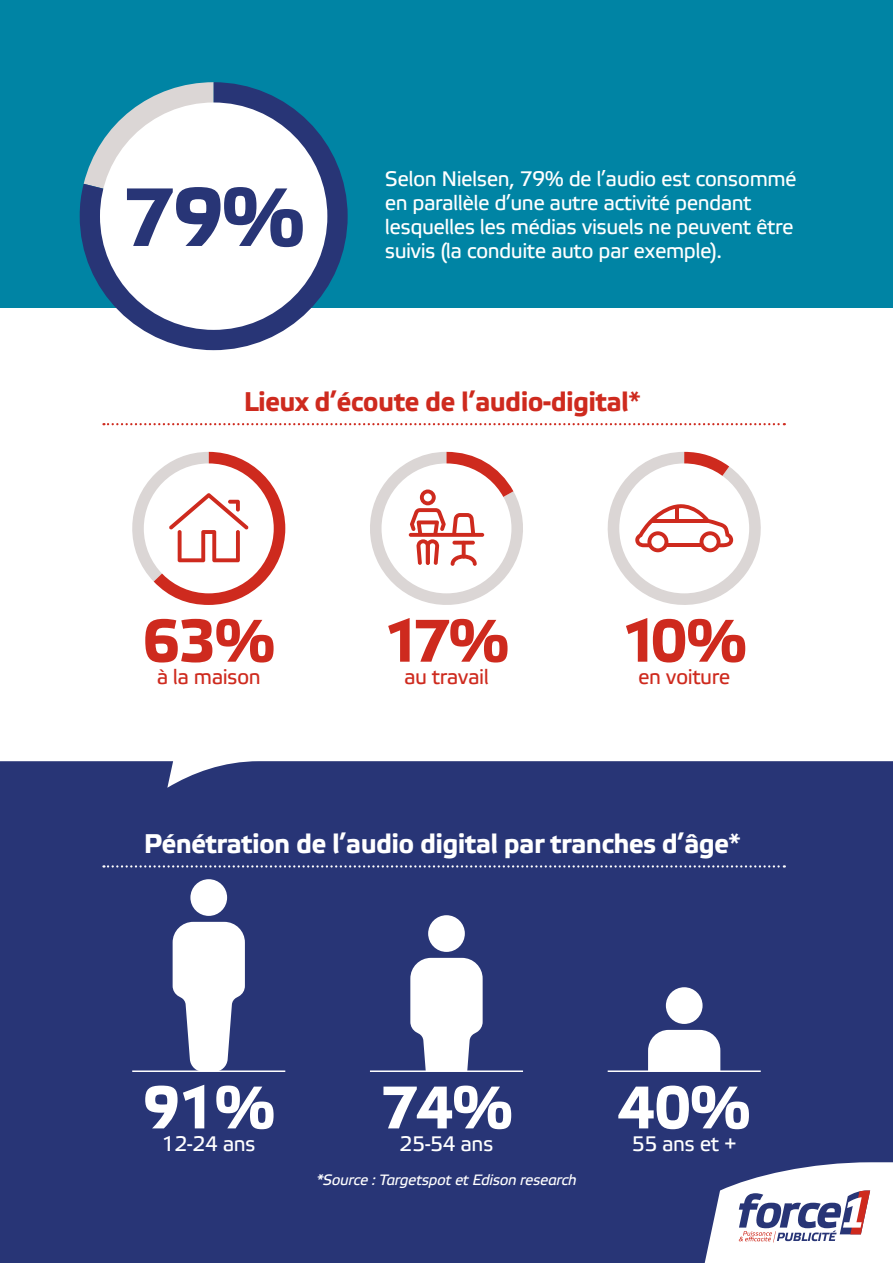
<style>
.page{position:relative;width:893px;height:1263px;background:#fff}
.page>*{position:absolute;margin:0;border:0;box-sizing:border-box;transform-origin:0 0}
.t1{font:700 82.5px "Etelka Text Pro";color:#283576}
.t2{font:700 60px "Etelka Text Pro";color:#ce2a1e}
.t3{font:700 60px "Etelka Text Pro";color:#fff}
.t4{font:700 27px "Etelka Text Pro";letter-spacing:-.025em;color:#fff}
.t5{font:700 27px "Etelka Text Pro";letter-spacing:-.025em;color:#ce2a1e}
.t6{font:21px/24px "Etelka Text Pro";letter-spacing:-.025em;color:#fff}
.t7{font:21px "Etelka Text Pro";letter-spacing:-.025em;color:#ce2a1e}
.t8{font:italic 15px "Etelka Text Pro";letter-spacing:-.025em;color:#fff}
.s1{font-weight:400}
</style>
<div class="page">
<div style="left:0;top:761px;width:893px;height:502px;background:#283576"></div>
<div style="left:0;top:0;width:893px;height:308px;background:#0084a4"></div>
<svg style="left:80px;top:82px;width:268px;height:268px"></svg>
<div style="left:100px;top:102px;width:227px;height:228px;background:#fff;border-radius:50%"></div>
<svg style="left:132px;top:452px;width:153px;height:153px"></svg>
<svg style="left:370px;top:452px;width:153px;height:153px"></svg>
<svg style="left:607px;top:452px;width:154px;height:153px"></svg>
<hr style="left:651px;top:519px;width:58px;height:4px;background:#ce2a1e">
<hr style="left:675px;top:507px;width:4px;height:14px;background:#ce2a1e">
<svg style="left:103px;top:423px;width:682px;height:2px"></svg>
<svg style="left:103px;top:865px;width:682px;height:2px"></svg>
<svg style="left:697px;top:1162px;width:196px;height:101px"></svg>
<hr style="left:132px;top:1070px;width:153px;height:2px;background:#fff">
<hr style="left:370px;top:1070px;width:153px;height:2px;background:#fff">
<hr style="left:608px;top:1070px;width:153px;height:2px;background:#fff">
<svg style="left:173px;top:922px;width:72px;height:149px"></svg>
<div style="left:190px;top:879px;width:37px;height:37px;background:#fff;border-radius:50%"></div>
<svg style="left:410px;top:958px;width:73px;height:113px"></svg>
<div style="left:428px;top:915px;width:37px;height:37px;background:#fff;border-radius:50%"></div>
<svg style="left:648px;top:1030px;width:72px;height:40px"></svg>
<div style="left:666px;top:987px;width:37px;height:37px;background:#fff;border-radius:50%"></div>
<h1 class="t1" style="left:122px;top:172px;width:184px">79%</h1>
<p class="t6" style="left:385px;top:168px;width:413px">Selon Nielsen, 79% de l’audio est consommé en parallèle d’une autre activité pendant lesquelles les médias visuels ne peuvent être suivis (la conduite auto par exemple).</p>
<p class="t5" style="left:244px;top:387px;width:398px">Lieux d’écoute de l’audio-digital<span class="s1">*</span></p>
<h2 class="t2" style="left:142px;top:608px;width:134px">63%</h2>
<p class="t7" style="left:157px;top:666px;width:106px">à la maison</p>
<h2 class="t2" style="left:384px;top:608px;width:127px">17%</h2>
<p class="t7" style="left:404px;top:666px;width:86px">au travail</p>
<h2 class="t2" style="left:621px;top:608px;width:127px">10%</h2>
<p class="t7" style="left:638px;top:666px;width:94px">en voiture</p>
<p class="t4" style="left:144px;top:829px;width:599px">Pénétration de l’audio digital par tranches d’âge<span class="s1">*</span></p>
<h2 class="t3" style="left:142px;top:1074px;width:134px">91%</h2>
<p class="t6" style="left:162px;top:1133px;width:95px">12-24 ans</p>
<h2 class="t3" style="left:380px;top:1074px;width:134px">74%</h2>
<p class="t6" style="left:399px;top:1133px;width:95px">25-54 ans</p>
<p class="t8" style="left:316px;top:1171px;width:262px">*Source : Targetspot et Edison research</p>
<h2 class="t3" style="left:618px;top:1074px;width:134px">40%</h2>
<p class="t6" style="left:632px;top:1133px;width:106px">55 ans et +</p>
</div>
